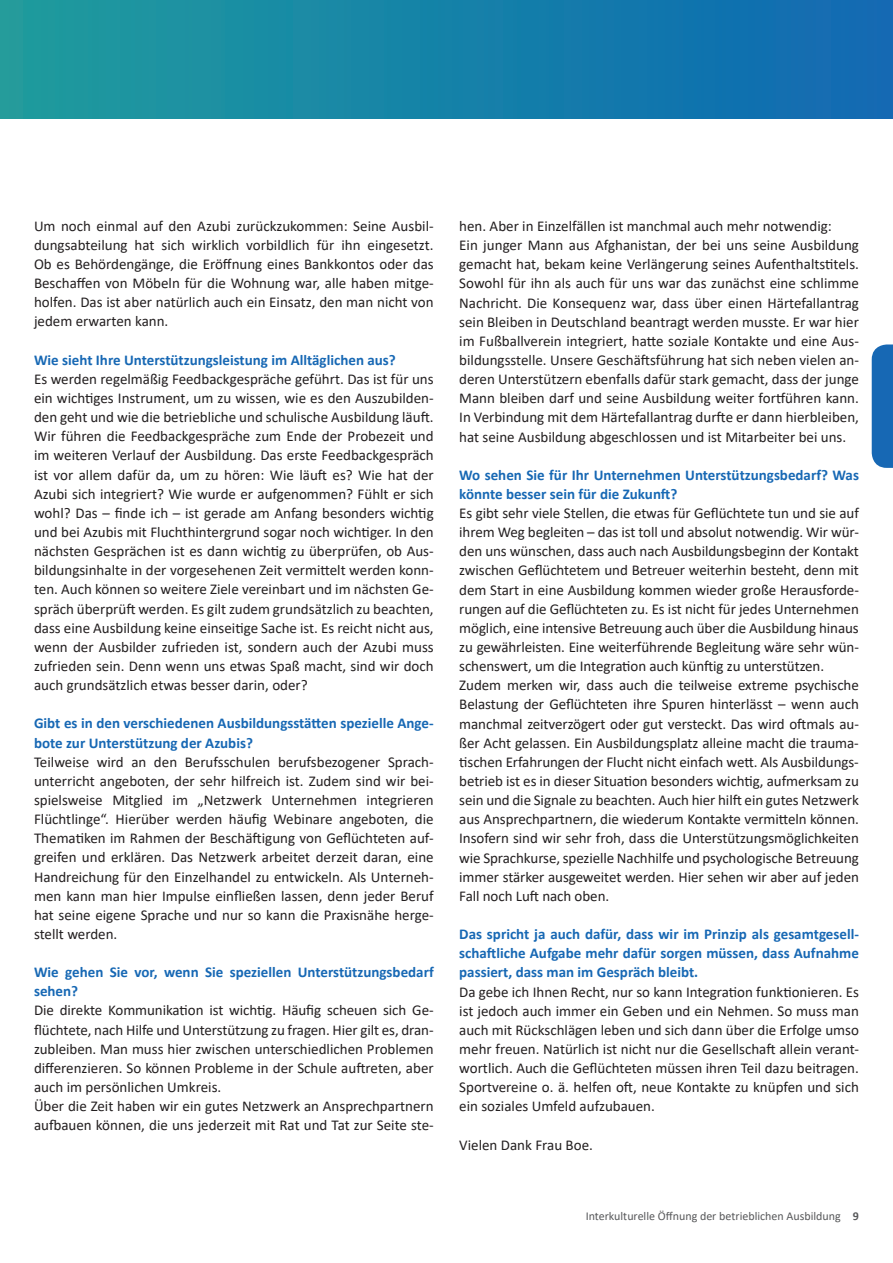
<style>
.page{position:relative;width:893px;height:1263px;background:#fff}
.page>*{position:absolute;margin:0;border:0;box-sizing:border-box;transform-origin:0 0}
.t1{font:15px/19.2px "Calibri";letter-spacing:-.005em;color:#231f20;text-align:justify}
.t2{font:700 15px/19.2px "Calibri";color:#1768b4}
.t3{font:12px "Calibri";color:#57585a}
.s1{font-weight:700}
</style>
<div class="page">
<div style="left:0;top:0;width:893px;height:118px;background:linear-gradient(to right,#1f9c9d,#0f68b3)"></div>
<div style="left:872px;top:344px;width:21px;height:124px;background:#1768b4"></div>
<p class="t1" style="left:34px;top:216px;width:401px">Um noch einmal auf den Azubi zurückzukommen: Seine Ausbil&shy;dungsabteilung hat sich wirklich vorbildlich für ihn eingesetzt.<br>Ob es Behördengänge, die Eröffnung eines Bankkontos oder das Beschaffen von Möbeln für die Wohnung war, alle haben mitge&shy;holfen. Das ist aber natürlich auch ein Einsatz, den man nicht von jedem erwarten kann.</p>
<p class="t2" style="left:34px;top:350px;width:363px">Wie sieht Ihre Unterstützungsleistung im Alltäglichen aus?</p>
<p class="t1" style="left:34px;top:369px;width:401px">Es werden regelmäßig Feedbackgespräche geführt. Das ist für uns ein wichtiges Instrument, um zu wissen, wie es den Auszubilden&shy;den geht und wie die betriebliche und schulische Ausbildung läuft.<br>Wir führen die Feedbackgespräche zum Ende der Probezeit und im weiteren Verlauf der Ausbildung. Das erste Feedbackgespräch ist vor allem dafür da, um zu hören: Wie läuft es? Wie hat der Azubi sich integriert? Wie wurde er aufgenommen? Fühlt er sich wohl? Das – finde ich – ist gerade am Anfang besonders wichtig und bei Azubis mit Fluchthintergrund sogar noch wichtiger. In den nächsten Gesprächen ist es dann wichtig zu überprüfen, ob Aus&shy;bildungsinhalte in der vorgesehenen Zeit vermittelt werden konn&shy;ten. Auch können so weitere Ziele vereinbart und im nächsten Ge&shy;spräch überprüft werden. Es gilt zudem grundsätzlich zu beachten, dass eine Ausbildung keine einseitige Sache ist. Es reicht nicht aus, wenn der Ausbilder zufrieden ist, sondern auch der Azubi muss zufrieden sein. Denn wenn uns etwas Spaß macht, sind wir doch auch grundsätzlich etwas besser darin, oder?</p>
<p class="t2" style="left:34px;top:714px;width:401px">Gibt es in den verschiedenen Ausbildungsstätten spezielle Ange&shy;bote zur Unterstützung der Azubis?</p>
<p class="t1" style="left:34px;top:752px;width:401px">Teilweise wird an den Berufsschulen berufsbezogener Sprach&shy;unterricht angeboten, der sehr hilfreich ist. Zudem sind wir bei&shy;spielsweise Mitglied im „Netzwerk Unternehmen integrieren Flüchtlinge“. Hierüber werden häufig Webinare angeboten, die Thematiken im Rahmen der Beschäftigung von Geflüchteten auf&shy;greifen und erklären. Das Netzwerk arbeitet derzeit daran, eine Handreichung für den Einzelhandel zu entwickeln. Als Unterneh&shy;men kann man hier Impulse einfließen lassen, denn jeder Beruf hat seine eigene Sprache und nur so kann die Praxisnähe herge&shy;stellt werden.</p>
<p class="t2" style="left:34px;top:962px;width:401px">Wie gehen Sie vor, wenn Sie speziellen Unterstützungsbedarf sehen?</p>
<p class="t1" style="left:34px;top:1000px;width:401px;text-align:left">Die direkte Kommunikation ist wichtig. Häufig scheuen sich Ge&shy;flüchtete, nach Hilfe und Unterstützung zu fragen. Hier gilt es, dran&shy;zubleiben. Man muss hier zwischen unterschiedlichen Problemen differenzieren. So können Probleme in der Schule auftreten, aber auch im persönlichen Umkreis.<br>Über die Zeit haben wir ein gutes Netzwerk an Ansprechpartnern aufbauen können, die uns jederzeit mit Rat und Tat zur Seite ste-</p>
<p class="t1" style="left:459px;top:216px;width:401px;text-align:left">hen. Aber in Einzelfällen ist manchmal auch mehr notwendig:<br>Ein junger Mann aus Afghanistan, der bei uns seine Ausbildung gemacht hat, bekam keine Verlängerung seines Aufenthaltstitels.<br>Sowohl für ihn als auch für uns war das zunächst eine schlimme Nachricht. Die Konsequenz war, dass über einen Härtefallantrag sein Bleiben in Deutschland beantragt werden musste. Er war hier im Fußballverein integriert, hatte soziale Kontakte und eine Aus&shy;bildungsstelle. Unsere Geschäftsführung hat sich neben vielen an&shy;deren Unterstützern ebenfalls dafür stark gemacht, dass der junge Mann bleiben darf und seine Ausbildung weiter fortführen kann.<br>In Verbindung mit dem Härtefallantrag durfte er dann hierbleiben, hat seine Ausbildung abgeschlossen und ist Mitarbeiter bei uns.</p>
<p class="t2" style="left:459px;top:465px;width:401px">Wo sehen Sie für Ihr Unternehmen Unterstützungsbedarf? Was könnte besser sein für die Zukunft?</p>
<p class="t1" style="left:459px;top:503px;width:401px;text-align:left">Es gibt sehr viele Stellen, die etwas für Geflüchtete tun und sie auf ihrem Weg begleiten – das ist toll und absolut notwendig. Wir wür&shy;den uns wünschen, dass auch nach Ausbildungsbeginn der Kontakt zwischen Geflüchtetem und Betreuer weiterhin besteht, denn mit dem Start in eine Ausbildung kommen wieder große Herausforde&shy;rungen auf die Geflüchteten zu. Es ist nicht für jedes Unternehmen möglich, eine intensive Betreuung auch über die Ausbildung hinaus zu gewährleisten. Eine weiterführende Begleitung wäre sehr wün&shy;schenswert, um die Integration auch künftig zu unterstützen.<br>Zudem merken wir, dass auch die teilweise extreme psychische Belastung der Geflüchteten ihre Spuren hinterlässt – wenn auch manchmal zeitverzögert oder gut versteckt. Das wird oftmals au&shy;ßer Acht gelassen. Ein Ausbildungsplatz alleine macht die trauma&shy;tischen Erfahrungen der Flucht nicht einfach wett. Als Ausbildungs&shy;betrieb ist es in dieser Situation besonders wichtig, aufmerksam zu sein und die Signale zu beachten. Auch hier hilft ein gutes Netzwerk aus Ansprechpartnern, die wiederum Kontakte vermitteln können.<br>Insofern sind wir sehr froh, dass die Unterstützungsmöglichkeiten wie Sprachkurse, spezielle Nachhilfe und psychologische Betreuung immer stärker ausgeweitet werden. Hier sehen wir aber auf jeden Fall noch Luft nach oben.</p>
<p class="t2" style="left:459px;top:924px;width:401px;text-align:justify">Das spricht ja auch dafür, dass wir im Prinzip als gesamtgesell&shy;schaftliche Aufgabe mehr dafür sorgen müssen, dass Aufnahme passiert, dass man im Gespräch bleibt.</p>
<p class="t1" style="left:459px;top:982px;width:401px">Da gebe ich Ihnen Recht, nur so kann Integration funktionieren. Es ist jedoch auch immer ein Geben und ein Nehmen. So muss man auch mit Rückschlägen leben und sich dann über die Erfolge umso mehr freuen. Natürlich ist nicht nur die Gesellschaft allein verant&shy;wortlich. Auch die Geflüchteten müssen ihren Teil dazu beitragen.<br>Sportvereine o. ä. helfen oft, neue Kontakte zu knüpfen und sich ein soziales Umfeld aufzubauen.</p>
<p class="t1" style="left:459px;top:1135px;width:135px">Vielen Dank Frau Boe.</p>
<p class="t3" style="left:586px;top:1207px;width:275px">Interkulturelle Öffnung der betrieblichen Ausbildung <span class="s1">9</span></p>
</div>
